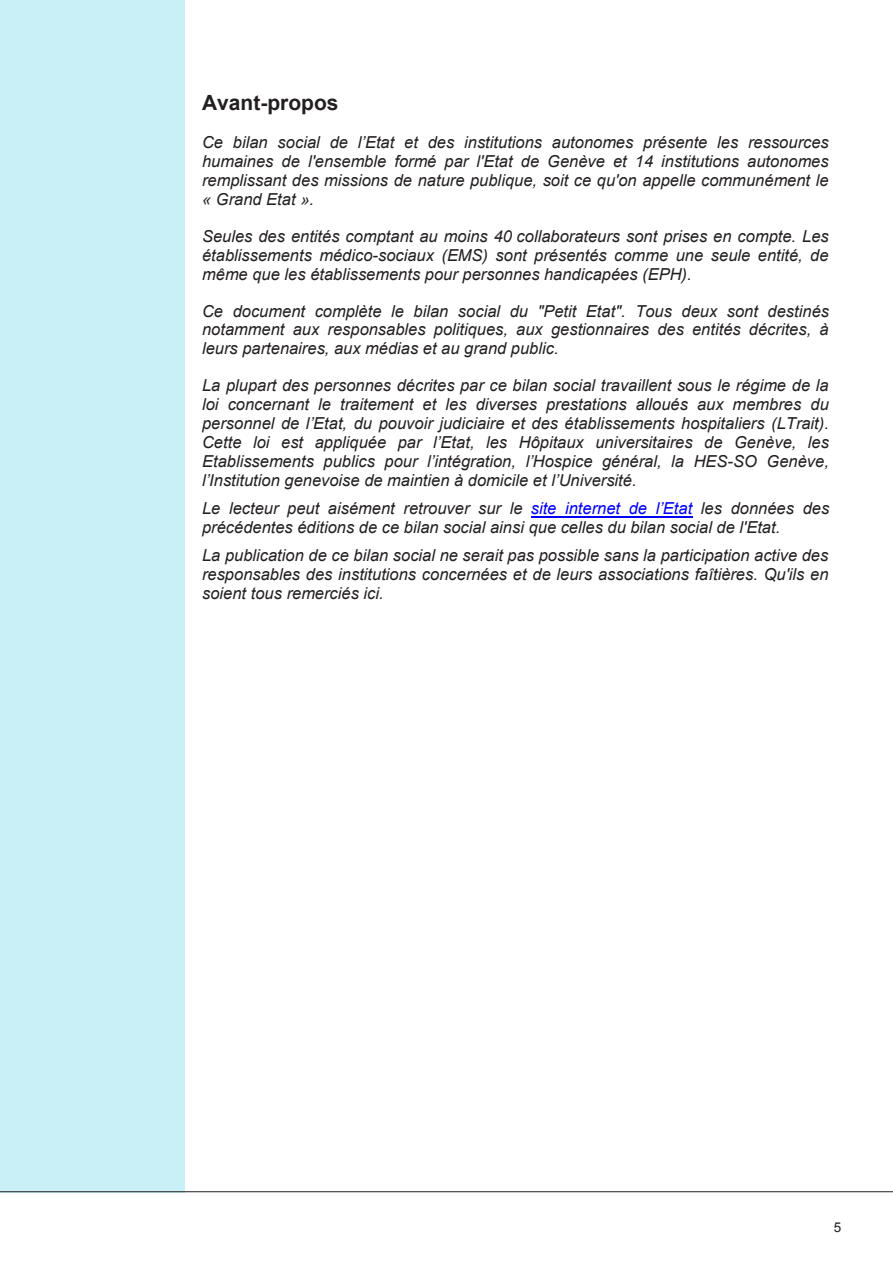
<style>
.page{position:relative;width:893px;height:1263px;background:#fff}
.page>*{position:absolute;margin:0;border:0;box-sizing:border-box;transform-origin:0 0}
.t1{font:700 21px "Arial";color:#231f20}
.t2{font:italic 16.5px/18.9px "Arial";color:#231f20;text-align:justify}
.t3{font:13.5px "Arial";color:#231f20}
.s1{color:#00f}
</style>
<div class="page">
<div style="left:0;top:0;width:185px;height:1192px;background:#c9eff7"></div>
<hr style="left:0;top:1191px;width:893px;height:1px;background:#231f20">
<hr style="left:531px;top:516px;width:161px;height:1px;background:#00f">
<p class="t1" style="left:202px;top:88px;width:138px">Avant-propos</p>
<p class="t2" style="left:202px;top:133px;width:628px">Ce bilan social de l’Etat et des institutions autonomes présente les ressources humaines de l'ensemble formé par l'Etat de Genève et 14 institutions autonomes remplissant des missions de nature publique, soit ce qu'on appelle communément le « Grand Etat ».</p>
<p class="t2" style="left:202px;top:226px;width:628px">Seules des entités comptant au moins 40 collaborateurs sont prises en compte. Les établissements médico-sociaux (EMS) sont présentés comme une seule entité, de même que les établissements pour personnes handicapées (EPH).</p>
<p class="t2" style="left:202px;top:302px;width:628px">Ce document complète le bilan social du "Petit Etat". Tous deux sont destinés notamment aux responsables politiques, aux gestionnaires des entités décrites, à leurs partenaires, aux médias et au grand public.</p>
<p class="t2" style="left:202px;top:376px;width:628px">La plupart des personnes décrites par ce bilan social travaillent sous le régime de la loi concernant le traitement et les diverses prestations alloués aux membres du personnel de l’Etat, du pouvoir judiciaire et des établissements hospitaliers (LTrait).<br>Cette loi est appliquée par l’Etat, les Hôpitaux universitaires de Genève, les Etablissements publics pour l’intégration, l’Hospice général, la HES-SO Genève, l’Institution genevoise de maintien à domicile et l’Université.</p>
<p class="t2" style="left:202px;top:499px;width:629px">Le lecteur peut aisément retrouver sur le <span class="s1">site internet de l’Etat</span> les données des précédentes éditions de ce bilan social ainsi que celles du bilan social de l'Etat.</p>
<p class="t2" style="left:202px;top:546px;width:628px">La publication de ce bilan social ne serait pas possible sans la participation active des responsables des institutions concernées et de leurs associations faîtières. Qu'ils en soient tous remerciés ici.</p>
<p class="t3" style="left:834px;top:1218px;width:9px">5</p>
</div>
